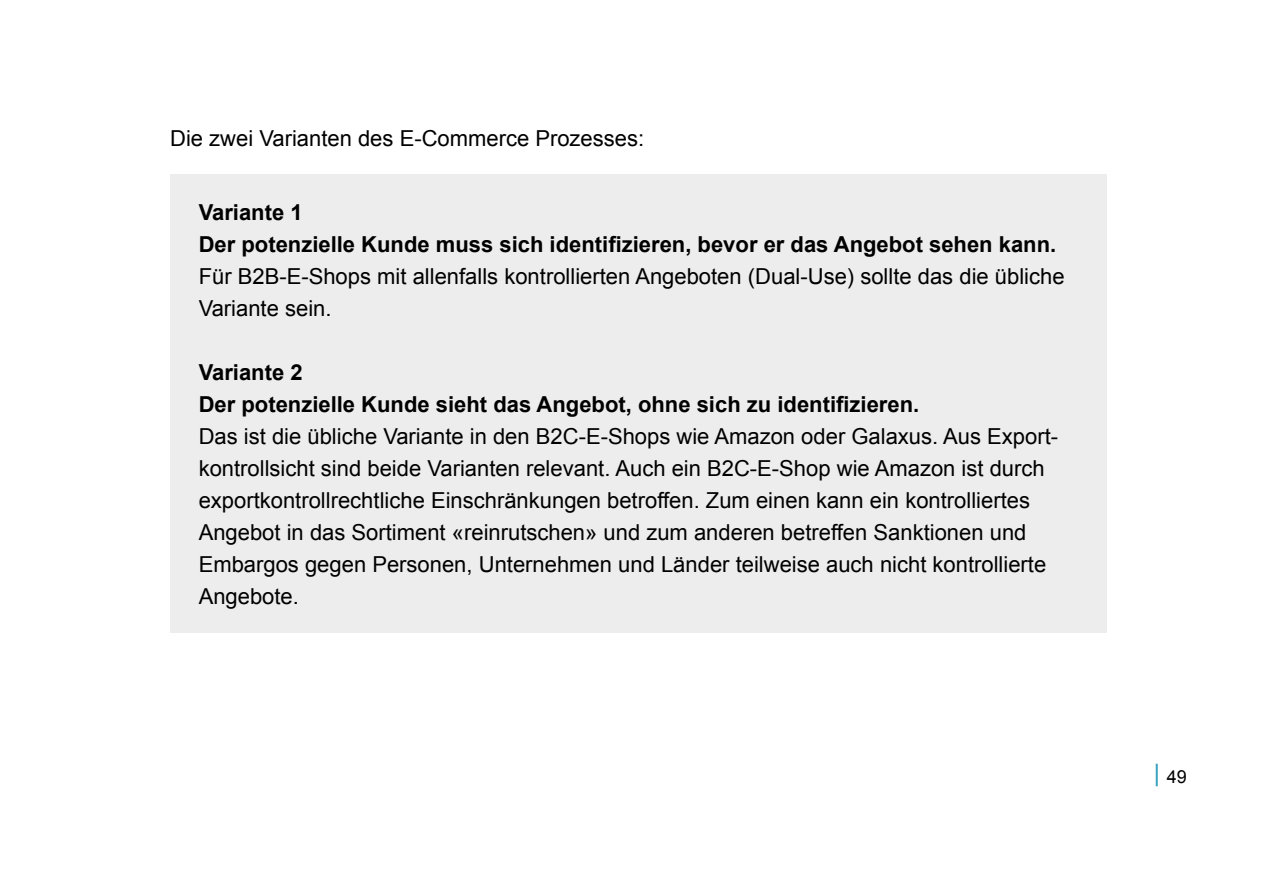
<style>
.page{position:relative;width:1276px;height:879px;background:#fff}
.page>*{position:absolute;margin:0;border:0;box-sizing:border-box;transform-origin:0 0}
.t1{font:22px "Arial";color:#000}
.t2{font:700 22px/32px "Arial";color:#000}
.t3{font:18px "Arial";color:#000}
.s1{font-size:24px;color:#2e9bb9}
</style>
<div class="page">
<div style="left:170px;top:175px;width:936px;height:458px;background:#ededed"></div>
<p class="t1" style="left:170px;top:124px;width:475px">Die zwei Varianten des E-Commerce Prozesses:</p>
<p class="t2" style="left:199px;top:197px;width:859px">Variante 1<br>Der potenzielle Kunde muss sich identifizieren, bevor er das Angebot sehen kann.</p>
<p class="t1" style="left:199px;top:262px;width:867px">Für B2B-E-Shops mit allenfalls kontrollierten Angeboten (Dual-Use) sollte das die übliche</p>
<p class="t1" style="left:199px;top:294px;width:134px">Variante sein.</p>
<p class="t2" style="left:199px;top:357px;width:105px">Variante 2</p>
<p class="t2" style="left:199px;top:389px;width:722px">Der potenzielle Kunde sieht das Angebot, ohne sich zu identifizieren.</p>
<p class="t1" style="left:199px;top:422px;width:861px">Das ist die übliche Variante in den B2C-E-Shops wie Amazon oder Galaxus. Aus Export-</p>
<p class="t1" style="left:199px;top:454px;width:847px">kontrollsicht sind beide Varianten relevant. Auch ein B2C-E-Shop wie Amazon ist durch</p>
<p class="t1" style="left:199px;top:486px;width:833px">exportkontrollrechtliche Einschränkungen betroffen. Zum einen kann ein kontrolliertes</p>
<p class="t1" style="left:199px;top:518px;width:829px">Angebot in das Sortiment «reinrutschen» und zum anderen betreffen Sanktionen und</p>
<p class="t1" style="left:199px;top:550px;width:849px">Embargos gegen Personen, Unternehmen und Länder teilweise auch nicht kontrollierte</p>
<p class="t1" style="left:199px;top:582px;width:102px">Angebote.</p>
<p class="t3" style="left:1153px;top:764px;width:34px"><span class="s1">|</span> 49</p>
</div>
